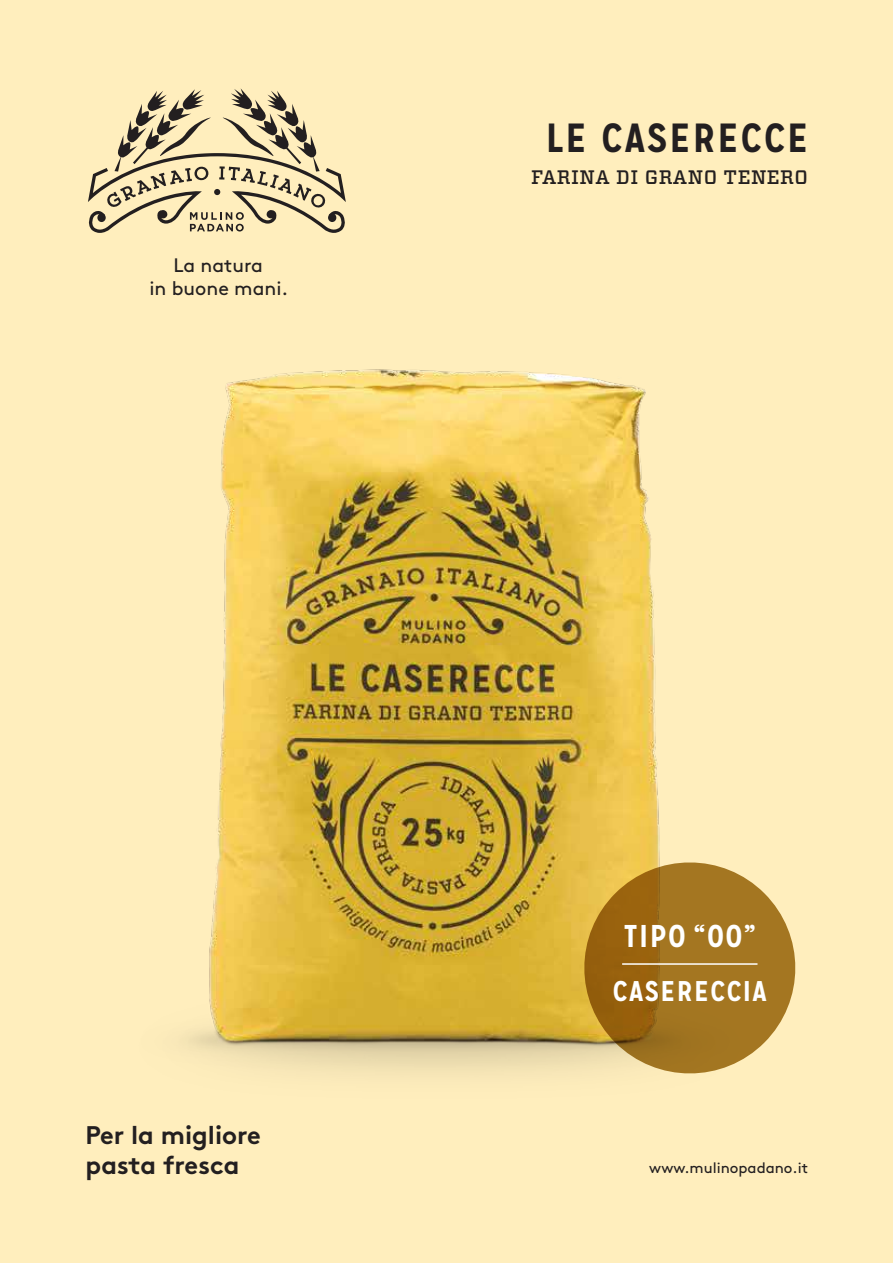
<style>
.page{position:relative;width:893px;height:1263px;background:#ffeebd}
.page>*{position:absolute;margin:0;border:0;box-sizing:border-box;transform-origin:0 0}
.t1{font:700 40.65px "Mission Gothic";letter-spacing:.05em;color:#231f20}
.t2{font:700 31.5px "Mission Gothic";letter-spacing:.05em;color:#fff}
.t3{font:700 28.5px "Mission Gothic";letter-spacing:.05em;color:#fff}
.t4{font:700 25.5px/30.6px "Brown";color:#231f20}
.t5{font:19.5px/23.4px "Brown";color:#231f20;text-align:center}
.t6{font:500 19.5px "Vitesse";letter-spacing:.025em;color:#231f20}
.t7{font:15px "Brown";color:#231f20}
</style>
<div class="page">
<img style="left:185px;top:369px;width:513px;height:705px">
<svg style="left:88px;top:88px;width:258px;height:145px"></svg>
<svg style="left:584px;top:862px;width:211px;height:211px;background:#b18635"></svg>
<hr style="left:622px;top:963px;width:135px;height:2px;background:#fff">
<p class="t5" style="left:149px;top:251px;width:140px">La natura<br>in buone mani.</p>
<h1 class="t1" style="left:546px;top:112px;width:264px">LE CASERECCE</h1>
<p class="t6" style="left:531px;top:164px;width:278px">FARINA DI GRANO TENERO</p>
<p class="t4" style="left:85px;top:1117px;width:177px">Per la migliore pasta fresca</p>
<p class="t2" style="left:624px;top:916px;width:134px">TIPO “00”</p>
<p class="t3" style="left:613px;top:973px;width:156px">CASERECCIA</p>
<p class="t7" style="left:649px;top:1156px;width:160px">www.mulinopadano.it</p>
</div>
